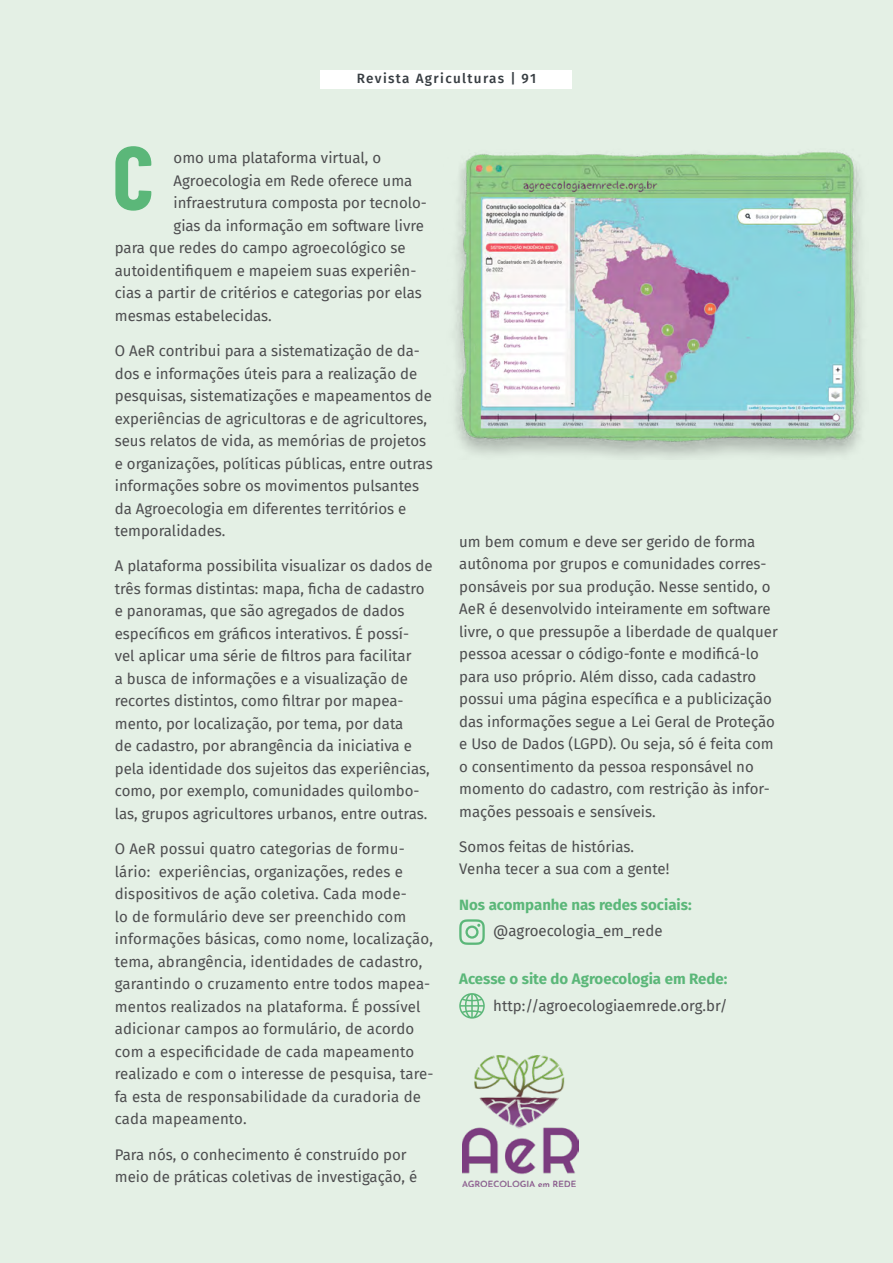
<style>
.page{position:relative;width:893px;height:1263px;background:#e4f0e5}
.page>*{position:absolute;margin:0;border:0;box-sizing:border-box;transform-origin:0 0}
.t1{font:700 90px "Barlow Condensed";color:#5bb779}
.t2{font:15px/22.5px "Fira Sans";color:#4d4d4f}
.t3{font:700 15px "Fira Sans";color:#5bb779}
.t4{font:500 13.5px "Fira Sans";letter-spacing:.1em;color:#373d42}
</style>
<div class="page">
<img style="left:455px;top:151px;width:406px;height:307px">
<svg style="left:459px;top:993px;width:26px;height:26px"></svg>
<svg style="left:459px;top:919px;width:26px;height:26px"></svg>
<div style="left:321px;top:70px;width:251px;height:18px;background:#fff"></div>
<img style="left:463px;top:1056px;width:116px;height:130px">
<p class="t4" style="left:357px;top:67px;width:181px">Revista Agriculturas | 91</p>
<h1 class="t1" style="left:112px;top:114px;width:43px">C</h1>
<p class="t2" style="left:174px;top:146px;width:209px">omo uma plataforma virtual, o</p>
<p class="t2" style="left:174px;top:169px;width:240px">Agroecologia em Rede oferece uma</p>
<p class="t2" style="left:174px;top:191px;width:255px">infraestrutura composta por tecnolo-</p>
<p class="t2" style="left:174px;top:214px;width:252px">gias da informação em software livre</p>
<p class="t2" style="left:115px;top:236px;width:292px">para que redes do campo agroecológico se</p>
<p class="t2" style="left:115px;top:259px;width:303px">autoidentifiquem e mapeiem suas experiên-</p>
<p class="t2" style="left:115px;top:281px;width:309px">cias a partir de critérios e categorias por elas</p>
<p class="t2" style="left:115px;top:304px;width:159px">mesmas estabelecidas.</p>
<p class="t2" style="left:115px;top:339px;width:319px">O AeR contribui para a sistematização de da&shy;dos e informações úteis para a realização de pesquisas, sistematizações e mapeamentos de experiências de agricultoras e de agricultores, seus relatos de vida, as memórias de projetos e organizações, políticas públicas, entre outras informações sobre os movimentos pulsantes da Agroecologia em diferentes territórios e temporalidades.</p>
<p class="t2" style="left:115px;top:554px;width:319px">A plataforma possibilita visualizar os dados de três formas distintas: mapa, ficha de cadastro e panoramas, que são agregados de dados específicos em gráficos interativos. É possí&shy;vel aplicar uma série de filtros para facilitar<br>a busca de informações e a visualização de recortes distintos, como filtrar por mapea&shy;mento, por localização, por tema, por data<br>de cadastro, por abrangência da iniciativa e pela identidade dos sujeitos das experiências, como, por exemplo, comunidades quilombo&shy;las, grupos agricultores urbanos, entre outras.</p>
<p class="t2" style="left:115px;top:837px;width:320px">O AeR possui quatro categorias de formu&shy;lário: experiências, organizações, redes e dispositivos de ação coletiva. Cada mode-<br>lo de formulário deve ser preenchido com informações básicas, como nome, localização, tema, abrangência, identidades de cadastro, garantindo o cruzamento entre todos mapea&shy;mentos realizados na plataforma. É possível adicionar campos ao formulário, de acordo com a especificidade de cada mapeamento realizado e com o interesse de pesquisa, tare&shy;fa esta de responsabilidade da curadoria de cada mapeamento.</p>
<p class="t2" style="left:115px;top:1142px;width:304px">Para nós, o conhecimento é construído por meio de práticas coletivas de investigação, é</p>
<p class="t2" style="left:459px;top:530px;width:320px">um bem comum e deve ser gerido de forma autônoma por grupos e comunidades corres&shy;ponsáveis por sua produção. Nesse sentido, o AeR é desenvolvido inteiramente em software livre, o que pressupõe a liberdade de qualquer pessoa acessar o código-fonte e modificá-lo para uso próprio. Além disso, cada cadastro possui uma página específica e a publicização das informações segue a Lei Geral de Proteção e Uso de Dados (LGPD). Ou seja, só é feita com o consentimento da pessoa responsável no momento do cadastro, com restrição às infor&shy;mações pessoais e sensíveis.</p>
<p class="t2" style="left:459px;top:835px;width:212px">Somos feitas de histórias.<br>Venha tecer a sua com a gente!</p>
<p class="t3" style="left:459px;top:892px;width:234px">Nos acompanhe nas redes sociais:</p>
<p class="t2" style="left:493px;top:919px;width:171px">@agroecologia_em_rede</p>
<p class="t3" style="left:459px;top:966px;width:270px">Acesse o site do Agroecologia em Rede:</p>
<p class="t2" style="left:493px;top:994px;width:236px">http://agroecologiaemrede.org.br/</p>
</div>
